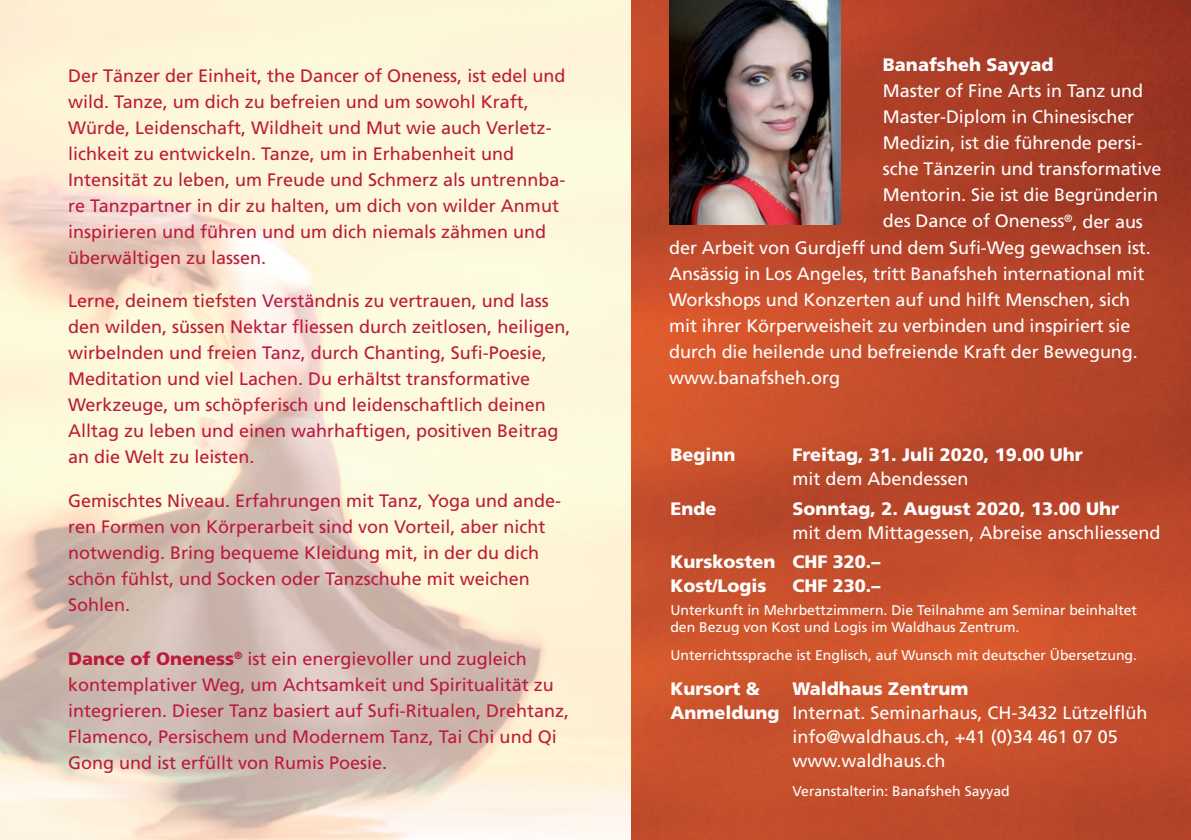
<style>
.page{position:relative;width:1191px;height:840px;background:#fff}
.page>*{position:absolute;margin:0;border:0;box-sizing:border-box;transform-origin:0 0}
.t1{font:18px/26px "Frutiger";color:#bc1b3b}
.t2{font:18px "Frutiger";letter-spacing:-.005em;color:#fff}
.t3{font:900 18px/24px "Frutiger";color:#fff}
.t4{font:14px/16.8px "Frutiger";color:#fff}
.s1{font-weight:900}
</style>
<div class="page">
<img style="left:0;top:0;width:632px;height:839px">
<img style="left:632px;top:0;width:559px;height:839px">
<img style="left:669px;top:0;width:171px;height:224px">
<p class="t1" style="left:68px;top:63px;width:499px">Der Tänzer der Einheit, the Dancer of Oneness, ist edel und wild. Tanze, um dich zu befreien und um sowohl Kraft, Würde, Leidenschaft, Wildheit und Mut wie auch Verletz&shy;lichkeit zu entwickeln. Tanze, um in Erhabenheit und Intensität zu leben, um Freude und Schmerz als untrennba&shy;re Tanzpartner in dir zu halten, um dich von wilder Anmut inspirieren und führen und um dich niemals zähmen und überwältigen zu lassen.</p>
<p class="t1" style="left:68px;top:288px;width:504px">Lerne, deinem tiefsten Verständnis zu vertrauen, und lass den wilden, süssen Nektar fliessen durch zeitlosen, heiligen, wirbelnden und freien Tanz, durch Chanting, Sufi-Poesie, Meditation und viel Lachen. Du erhältst transformative Werkzeuge, um schöpferisch und leidenschaftlich deinen Alltag zu leben und einen wahrhaftigen, positiven Beitrag an die Welt zu leisten.</p>
<p class="t1" style="left:68px;top:487px;width:495px">Gemischtes Niveau. Erfahrungen mit Tanz, Yoga und ande&shy;ren Formen von Körperarbeit sind von Vorteil, aber nicht notwendig. Bring bequeme Kleidung mit, in der du dich schön fühlst, und Socken oder Tanzschuhe mit weichen Sohlen.</p>
<p class="t1" style="left:68px;top:645px;width:502px"><span class="s1">Dance of Oneness</span><sup>®</sup> ist ein energievoller und zugleich kontemplativer Weg, um Achtsamkeit und Spiritualität zu integrieren. Dieser Tanz basiert auf Sufi-Ritualen, Drehtanz, Flamenco, Persischem und Modernem Tanz, Tai Chi und Qi Gong und ist erfüllt von Rumis Poesie.</p>
<p class="t3" style="left:883px;top:53px;width:172px">Banafsheh Sayyad</p>
<p class="t2" style="left:883px;top:80px;width:262px">Master of Fine Arts in Tanz und</p>
<p class="t2" style="left:883px;top:106px;width:253px">Master-Diplom in Chinesischer</p>
<p class="t2" style="left:883px;top:132px;width:261px">Medizin, ist die führende persi-</p>
<p class="t2" style="left:883px;top:158px;width:280px">sche Tänzerin und transformative</p>
<p class="t2" style="left:883px;top:184px;width:277px">Mentorin. Sie ist die Begründerin</p>
<p class="t2" style="left:883px;top:210px;width:261px">des Dance of Oneness<sup>®</sup>, der aus</p>
<p class="t2" style="left:669px;top:236px;width:483px">der Arbeit von Gurdjeff und dem Sufi-Weg gewachsen ist.</p>
<p class="t2" style="left:669px;top:262px;width:477px">Ansässig in Los Angeles, tritt Banafsheh international mit</p>
<p class="t2" style="left:669px;top:288px;width:462px">Workshops und Konzerten auf und hilft Menschen, sich</p>
<p class="t2" style="left:669px;top:314px;width:463px">mit ihrer Körperweisheit zu verbinden und inspiriert sie</p>
<p class="t2" style="left:669px;top:340px;width:470px">durch die heilende und befreiende Kraft der Bewegung.</p>
<p class="t2" style="left:669px;top:366px;width:173px">www.banafsheh.org</p>
<p class="t3" style="left:670px;top:442px;width:67px">Beginn</p>
<p class="t3" style="left:792px;top:442px;width:292px">Freitag, 31. Juli 2020, 19.00 Uhr</p>
<p class="t2" style="left:792px;top:468px;width:178px">mit dem Abendessen</p>
<p class="t3" style="left:670px;top:495px;width:48px">Ende</p>
<p class="t3" style="left:792px;top:495px;width:328px">Sonntag, 2. August 2020, 13.00 Uhr</p>
<p class="t2" style="left:792px;top:521px;width:370px">mit dem Mittagessen, Abreise anschliessend</p>
<p class="t3" style="left:670px;top:549px;width:212px">Kurskosten CHF 320.–<br>Kost/Logis</p>
<p class="t3" style="left:792px;top:573px;width:90px">CHF 230.–</p>
<p class="t4" style="left:670px;top:601px;width:468px">Unterkunft in Mehrbettzimmern. Die Teilnahme am Seminar beinhaltet den Bezug von Kost und Logis im Waldhaus Zentrum.</p>
<p class="t4" style="left:670px;top:646px;width:468px">Unterrichtssprache ist Englisch, auf Wunsch mit deutscher Übersetzung.</p>
<p class="t3" style="left:670px;top:676px;width:91px">Kursort &amp;</p>
<p class="t3" style="left:792px;top:676px;width:177px">Waldhaus Zentrum</p>
<p class="t2" style="left:670px;top:702px;width:479px"><span class="s1">Anmeldung</span> Internat. Seminarhaus, CH-3432 Lützelflüh</p>
<p class="t2" style="left:792px;top:726px;width:327px">info@waldhaus.ch, +41 (0)34 461 07 05</p>
<p class="t2" style="left:792px;top:750px;width:154px">www.waldhaus.ch</p>
<p class="t4" style="left:792px;top:781px;width:219px">Veranstalterin: Banafsheh Sayyad</p>
</div>
